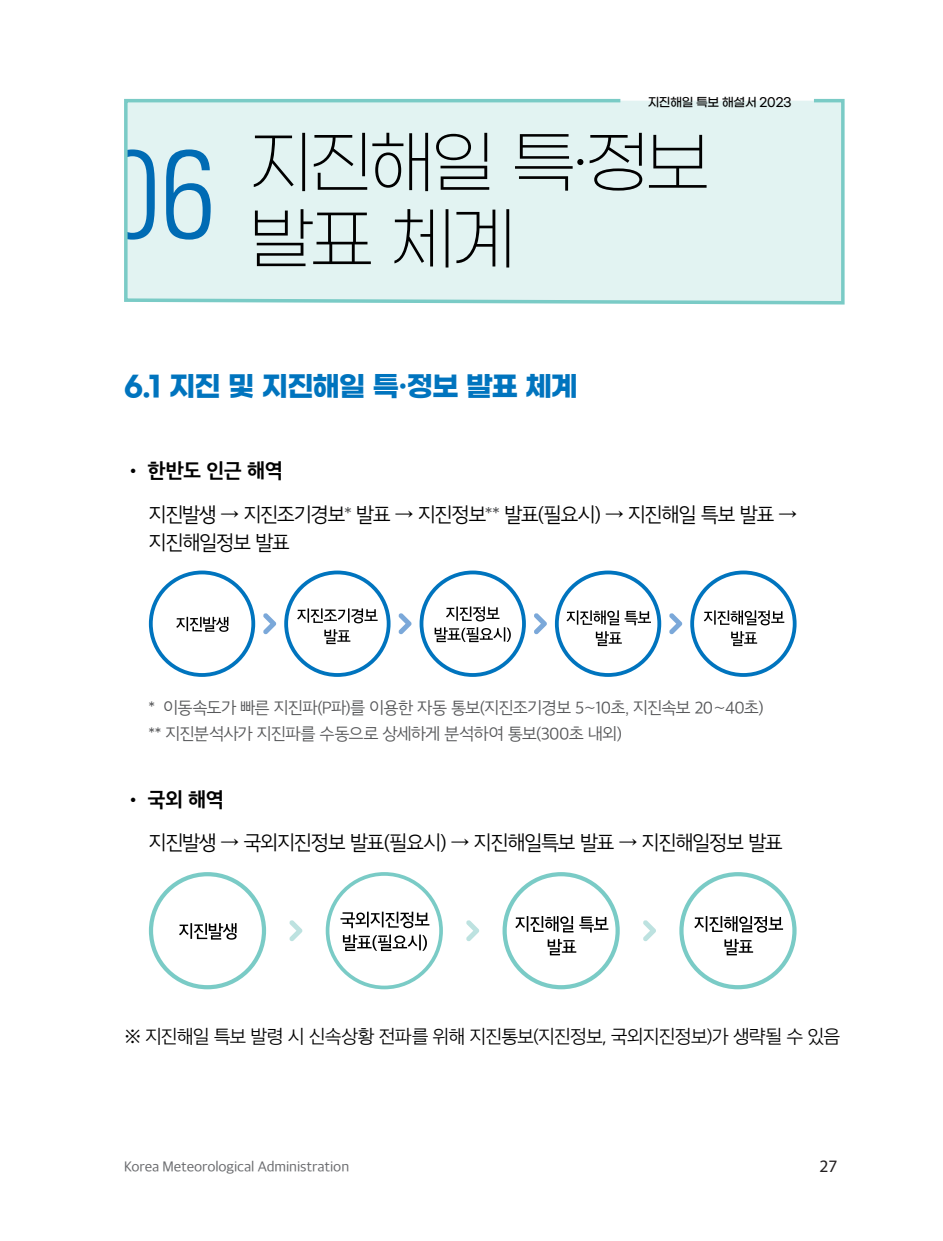
<style>
.page{position:relative;width:943px;height:1241px;background:#fff}
.page>*{position:absolute;margin:0;border:0;box-sizing:border-box;transform-origin:0 0}
.t1{font:300 condensed 125.3px "Univers";color:#006bb4}
.표그림내용{font:300 68.25px "Gmarket Sans";letter-spacing:-.07em;color:#000}
._1__중제_-_고딕16pt{font:700 28px "Gmarket Sans";letter-spacing:-.045em;color:#0074be}
._2-1__본문_명조-_11_5pt{font:20.12px/28px "SD Gothic Neob b Lt";letter-spacing:-.07em;color:#000}
._2-1__본문_명조-_11_5pt-2{font:20.12px "SD Gothic Neob f Bd";letter-spacing:-.025em;color:#000}
._2-2__본문고딕_각주____9_5{font:18.38px "SD Gothic Neoa c Lt";letter-spacing:-.05em;color:#000}
.t2{font:17.5px "Myriad Pro";color:#231f20}
._2-2__본문고딕_각주____9_5-2{font:16.62px "SD Gothic Neob b Lt";letter-spacing:-.05em;color:#57585a}
.t3{font:14px "SD Gothic Neob c Rg";letter-spacing:-.01em;color:#6c6d70}
.표그림내용-2{font:500 12.25px "Gmarket Sans";letter-spacing:-.025em;color:#000}
.s1{color:#57585a}
</style>
<div class="page">
<div style="left:124px;top:98px;width:721px;height:207px;background:#e2f3f2"></div>
<div style="left:149px;top:570px;width:106px;height:106px;border:4px solid #0074be;border-radius:50%"></div>
<svg style="left:176px;top:616px;width:52px;height:15px"></svg>
<div style="left:284px;top:570px;width:106px;height:106px;border:4px solid #0074be;border-radius:50%"></div>
<svg style="left:324px;top:629px;width:26px;height:15px"></svg>
<svg style="left:297px;top:608px;width:80px;height:15px"></svg>
<div style="left:419px;top:570px;width:107px;height:106px;border:4px solid #0074be;border-radius:50%"></div>
<svg style="left:434px;top:627px;width:77px;height:15px"></svg>
<svg style="left:446px;top:606px;width:53px;height:15px"></svg>
<div style="left:555px;top:570px;width:106px;height:106px;border:4px solid #0074be;border-radius:50%"></div>
<svg style="left:596px;top:631px;width:26px;height:15px"></svg>
<svg style="left:566px;top:610px;width:85px;height:15px"></svg>
<div style="left:690px;top:570px;width:106px;height:106px;border:4px solid #0074be;border-radius:50%"></div>
<svg style="left:731px;top:631px;width:26px;height:15px"></svg>
<svg style="left:703px;top:610px;width:81px;height:15px"></svg>
<svg style="left:263px;top:613px;width:13px;height:21px"></svg>
<svg style="left:398px;top:613px;width:13px;height:21px"></svg>
<svg style="left:534px;top:613px;width:13px;height:21px"></svg>
<svg style="left:669px;top:613px;width:13px;height:21px"></svg>
<svg style="left:289px;top:920px;width:13px;height:21px"></svg>
<svg style="left:466px;top:920px;width:13px;height:21px"></svg>
<svg style="left:643px;top:920px;width:13px;height:21px"></svg>
<div style="left:149px;top:872px;width:117px;height:117px;border:4px solid #7acbc6;border-radius:50%"></div>
<svg style="left:179px;top:923px;width:57px;height:16px"></svg>
<div style="left:326px;top:872px;width:117px;height:117px;border:4px solid #7acbc6;border-radius:50%"></div>
<svg style="left:343px;top:934px;width:84px;height:16px"></svg>
<svg style="left:340px;top:911px;width:89px;height:17px"></svg>
<div style="left:502px;top:872px;width:117px;height:117px;border:4px solid #7acbc6;border-radius:50%"></div>
<svg style="left:547px;top:938px;width:29px;height:17px"></svg>
<svg style="left:515px;top:916px;width:93px;height:16px"></svg>
<div style="left:679px;top:872px;width:117px;height:117px;border:4px solid #7acbc6;border-radius:50%"></div>
<svg style="left:724px;top:938px;width:29px;height:17px"></svg>
<svg style="left:694px;top:916px;width:89px;height:16px"></svg>
<p class="t1" style="left:105px;top:119px;width:113px">06</p>
<p class="표그림내용-2" style="left:647px;top:96px;width:145px">지진해일 특보 해설서 2023</p>
<p class="표그림내용" style="left:248px;top:127px;width:464px">지진해일 특·정보</p>
<p class="표그림내용" style="left:248px;top:203px;width:270px">발표 체계</p>
<p class="_1__중제_-_고딕16pt" style="left:124px;top:370px;width:455px">6.1 지진 및 지진해일 특·정보 발표 체계</p>
<p class="_2-1__본문_명조-_11_5pt-2" style="left:124px;top:461px;width:160px">• 한반도 인근 해역</p>
<p class="_2-1__본문_명조-_11_5pt" style="left:149px;top:500px;width:650px">지진발생 → 지진조기경보<span class="s1">*</span> 발표 → 지진정보<span class="s1">**</span> 발표(필요시) → 지진해일 특보 발표 → 지진해일정보 발표</p>
<p class="_2-2__본문고딕_각주____9_5-2" style="left:149px;top:699px;width:616px">* 이동속도가 빠른 지진파(P파)를 이용한 자동 통보(지진조기경보 5∼10초, 지진속보 20∼40초)</p>
<p class="_2-2__본문고딕_각주____9_5-2" style="left:149px;top:725px;width:475px">** 지진분석사가 지진파를 수동으로 상세하게 분석하여 통보(300초 내외)</p>
<p class="_2-1__본문_명조-_11_5pt-2" style="left:124px;top:789px;width:102px">• 국외 해역</p>
<p class="_2-1__본문_명조-_11_5pt" style="left:149px;top:829px;width:636px">지진발생 → 국외지진정보 발표(필요시) → 지진해일특보 발표 → 지진해일정보 발표</p>
<p class="_2-2__본문고딕_각주____9_5" style="left:124px;top:1027px;width:717px">※ 지진해일 특보 발령 시 신속상황 전파를 위해 지진통보(지진정보, 국외지진정보)가 생략될 수 있음</p>
<p class="t3" style="left:124px;top:1159px;width:227px">Korea Meteorological Administration</p>
<p class="t2" style="left:819px;top:1155px;width:19px">27</p>
</div>
